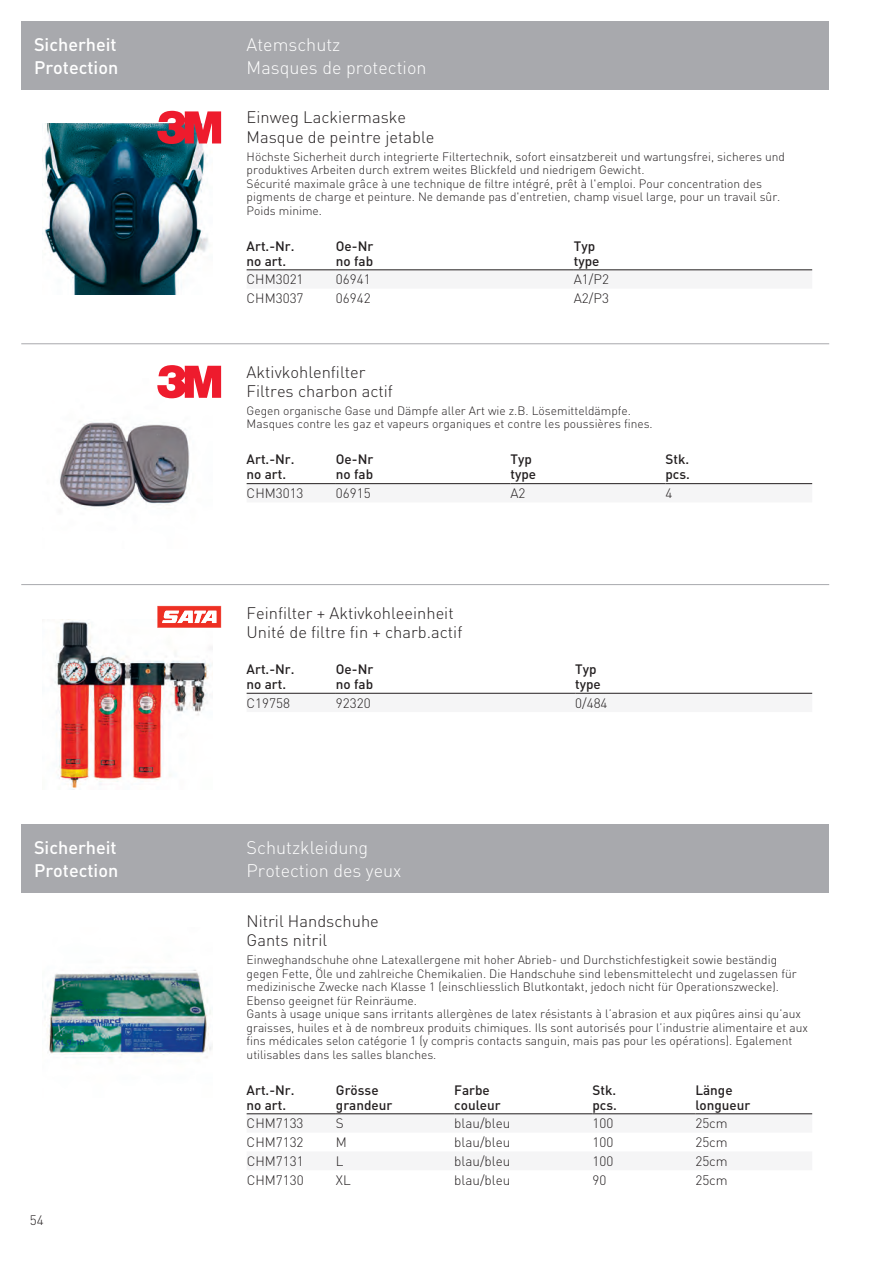
<style>
.page{position:relative;width:893px;height:1263px;background:#fff}
.page>*{position:absolute;margin:0;border:0;box-sizing:border-box;transform-origin:0 0}
.t1{font:300 18px "DIN Pro";color:#fff}
.t2{font:500 18px "DIN Pro";color:#fff}
.t3{font:300 16.5px/19.5px "DIN Pro";color:#231f20}
.t4{font:300 13.5px "DIN Pro";color:#231f20}
.t5{font:500 13.5px/15px "DIN Pro";color:#231f20}
.t6{font:300 12px/13.5px "DIN Pro";color:#231f20}
</style>
<div class="page">
<img style="left:43px;top:124px;width:165px;height:170px">
<svg style="left:157px;top:111px;width:64px;height:33px;background:#d44252"></svg>
<svg style="left:247px;top:270px;width:565px;height:1px"></svg>
<hr style="left:247px;top:269px;width:89px;height:1px;background:#231f20">
<hr style="left:336px;top:269px;width:238px;height:1px;background:#231f20">
<hr style="left:574px;top:269px;width:238px;height:1px;background:#231f20">
<hr style="left:21px;top:343px;width:808px;height:1px;background:#a8a9ad">
<img style="left:59px;top:398px;width:131px;height:110px">
<svg style="left:157px;top:365px;width:64px;height:33px"></svg>
<svg style="left:247px;top:484px;width:565px;height:1px"></svg>
<hr style="left:247px;top:483px;width:89px;height:1px;background:#231f20">
<hr style="left:336px;top:483px;width:174px;height:1px;background:#231f20">
<hr style="left:510px;top:483px;width:155px;height:1px;background:#231f20">
<hr style="left:665px;top:483px;width:147px;height:1px;background:#231f20">
<hr style="left:21px;top:584px;width:808px;height:1px;background:#a8a9ad">
<img style="left:54px;top:619px;width:159px;height:169px">
<svg style="left:157px;top:606px;width:64px;height:22px"></svg>
<hr style="left:247px;top:693px;width:89px;height:1px;background:#231f20">
<hr style="left:336px;top:693px;width:239px;height:1px;background:#231f20">
<hr style="left:575px;top:693px;width:237px;height:1px;background:#231f20">
<img style="left:45px;top:970px;width:167px;height:88px">
<svg style="left:247px;top:1114px;width:565px;height:1px"></svg>
<hr style="left:247px;top:1113px;width:89px;height:1px;background:#231f20">
<hr style="left:336px;top:1113px;width:118px;height:1px;background:#231f20">
<hr style="left:454px;top:1113px;width:138px;height:1px;background:#231f20">
<hr style="left:592px;top:1113px;width:103px;height:1px;background:#231f20">
<hr style="left:695px;top:1113px;width:117px;height:1px;background:#231f20">
<div style="left:21px;top:825px;width:808px;height:68px;background:#a8a9ad"></div>
<div style="left:21px;top:21px;width:808px;height:69px;background:#a8a9ad"></div>
<h1 class="t2" style="left:34px;top:30px;width:84px">Sicherheit</h1>
<h1 class="t1" style="left:247px;top:31px;width:95px">Atemschutz</h1>
<h1 class="t2" style="left:34px;top:52px;width:86px">Protection</h1>
<h1 class="t1" style="left:247px;top:53px;width:181px">Masques de protection</h1>
<h2 class="t3" style="left:247px;top:106px;width:189px">Einweg Lackiermaske<br>Masque de peintre jetable</h2>
<p class="t6" style="left:247px;top:149px;width:540px">Höchste Sicherheit durch integrierte Filtertechnik, sofort einsatzbereit und wartungsfrei, sicheres und produktives Arbeiten durch extrem weites Blickfeld und niedrigem Gewicht.<br>Sécurité maximale grâce à une technique de filtre intégré, prêt à l'emploi. Pour concentration des pigments de charge et peinture. Ne demande pas d'entretien, champ visuel large, pour un travail sûr.<br>Poids minime.</p>
<p class="t5" style="left:247px;top:237px;width:49px">Art.-Nr. no art.</p>
<p class="t5" style="left:336px;top:237px;width:39px">Oe-Nr no fab</p>
<p class="t5" style="left:574px;top:237px;width:27px">Typ type</p>
<p class="t4" style="left:247px;top:269px;width:58px">CHM3021</p>
<p class="t4" style="left:336px;top:269px;width:36px">06941</p>
<p class="t4" style="left:574px;top:269px;width:37px">A1/P2</p>
<p class="t4" style="left:247px;top:288px;width:58px">CHM3037</p>
<p class="t4" style="left:336px;top:288px;width:36px">06942</p>
<p class="t4" style="left:574px;top:288px;width:37px">A2/P3</p>
<h2 class="t3" style="left:247px;top:361px;width:148px">Aktivkohlenfilter<br>Filtres charbon actif</h2>
<p class="t6" style="left:247px;top:403px;width:408px">Gegen organische Gase und Dämpfe aller Art wie z.B. Lösemitteldämpfe.<br>Masques contre les gaz et vapeurs organiques et contre les poussières fines.</p>
<p class="t5" style="left:247px;top:450px;width:49px">Art.-Nr. no art.</p>
<p class="t5" style="left:336px;top:450px;width:39px">Oe-Nr no fab</p>
<p class="t5" style="left:510px;top:450px;width:27px">Typ type</p>
<p class="t5" style="left:665px;top:450px;width:26px">Stk. pcs.</p>
<p class="t4" style="left:247px;top:483px;width:58px">CHM3013</p>
<p class="t4" style="left:336px;top:483px;width:36px">06915</p>
<p class="t4" style="left:510px;top:483px;width:17px">A2</p>
<p class="t4" style="left:665px;top:483px;width:8px">4</p>
<h2 class="t3" style="left:247px;top:601px;width:217px">Feinfilter + Aktivkohleeinheit<br>Unité de filtre fin + charb.actif</h2>
<p class="t5" style="left:247px;top:660px;width:49px">Art.-Nr. no art.</p>
<p class="t5" style="left:336px;top:660px;width:39px">Oe-Nr no fab</p>
<p class="t5" style="left:575px;top:660px;width:27px">Typ type</p>
<p class="t4" style="left:247px;top:692px;width:45px">C19758</p>
<p class="t4" style="left:336px;top:692px;width:36px">92320</p>
<p class="t4" style="left:575px;top:692px;width:34px">0/484</p>
<h1 class="t2" style="left:34px;top:833px;width:84px">Sicherheit</h1>
<h1 class="t1" style="left:247px;top:834px;width:123px">Schutzkleidung</h1>
<h1 class="t2" style="left:34px;top:856px;width:86px">Protection</h1>
<h1 class="t1" style="left:247px;top:856px;width:156px">Protection des yeux</h1>
<p class="t4" style="left:30px;top:1209px;width:15px">54</p>
<h2 class="t3" style="left:247px;top:910px;width:134px">Nitril Handschuhe<br>Gants nitril</h2>
<p class="t6" style="left:247px;top:952px;width:563px">Einweghandschuhe ohne Latexallergene mit hoher Abrieb- und Durchstichfestigkeit sowie beständig gegen Fette, Öle und zahlreiche Chemikalien. Die Handschuhe sind lebensmittelecht und zugelassen für medizinische Zwecke nach Klasse 1 (einschliesslich Blutkontakt, jedoch nicht für Operationszwecke).<br>Ebenso geeignet für Reinräume.<br>Gants à usage unique sans irritants allergènes de latex résistants à l’abrasion et aux piqûres ainsi qu’aux graisses, huiles et à de nombreux produits chimiques. Ils sont autorisés pour l’industrie alimentaire et aux fins médicales selon catégorie 1 (y compris contacts sanguin, mais pas pour les opérations). Egalement utilisables dans les salles blanches.</p>
<p class="t5" style="left:247px;top:1081px;width:49px">Art.-Nr. no art.</p>
<p class="t5" style="left:336px;top:1081px;width:58px">Grösse grandeur</p>
<p class="t5" style="left:454px;top:1081px;width:48px">Farbe couleur</p>
<p class="t5" style="left:592px;top:1081px;width:26px">Stk. pcs.</p>
<p class="t5" style="left:695px;top:1081px;width:57px">Länge longueur</p>
<p class="t4" style="left:247px;top:1113px;width:58px">CHM7133</p>
<p class="t4" style="left:336px;top:1113px;width:9px">S</p>
<p class="t4" style="left:454px;top:1113px;width:58px">blau/bleu</p>
<p class="t4" style="left:592px;top:1113px;width:22px">100</p>
<p class="t4" style="left:695px;top:1113px;width:34px">25cm</p>
<p class="t4" style="left:247px;top:1132px;width:58px">CHM7132</p>
<p class="t4" style="left:336px;top:1132px;width:13px">M</p>
<p class="t4" style="left:454px;top:1132px;width:58px">blau/bleu</p>
<p class="t4" style="left:592px;top:1132px;width:22px">100</p>
<p class="t4" style="left:695px;top:1132px;width:34px">25cm</p>
<p class="t4" style="left:247px;top:1151px;width:58px">CHM7131</p>
<p class="t4" style="left:336px;top:1151px;width:9px">L</p>
<p class="t4" style="left:454px;top:1151px;width:58px">blau/bleu</p>
<p class="t4" style="left:592px;top:1151px;width:22px">100</p>
<p class="t4" style="left:695px;top:1151px;width:34px">25cm</p>
<p class="t4" style="left:247px;top:1169px;width:58px">CHM7130</p>
<p class="t4" style="left:336px;top:1169px;width:16px">XL</p>
<p class="t4" style="left:454px;top:1169px;width:58px">blau/bleu</p>
<p class="t4" style="left:592px;top:1169px;width:15px">90</p>
<p class="t4" style="left:695px;top:1169px;width:34px">25cm</p>
</div>
